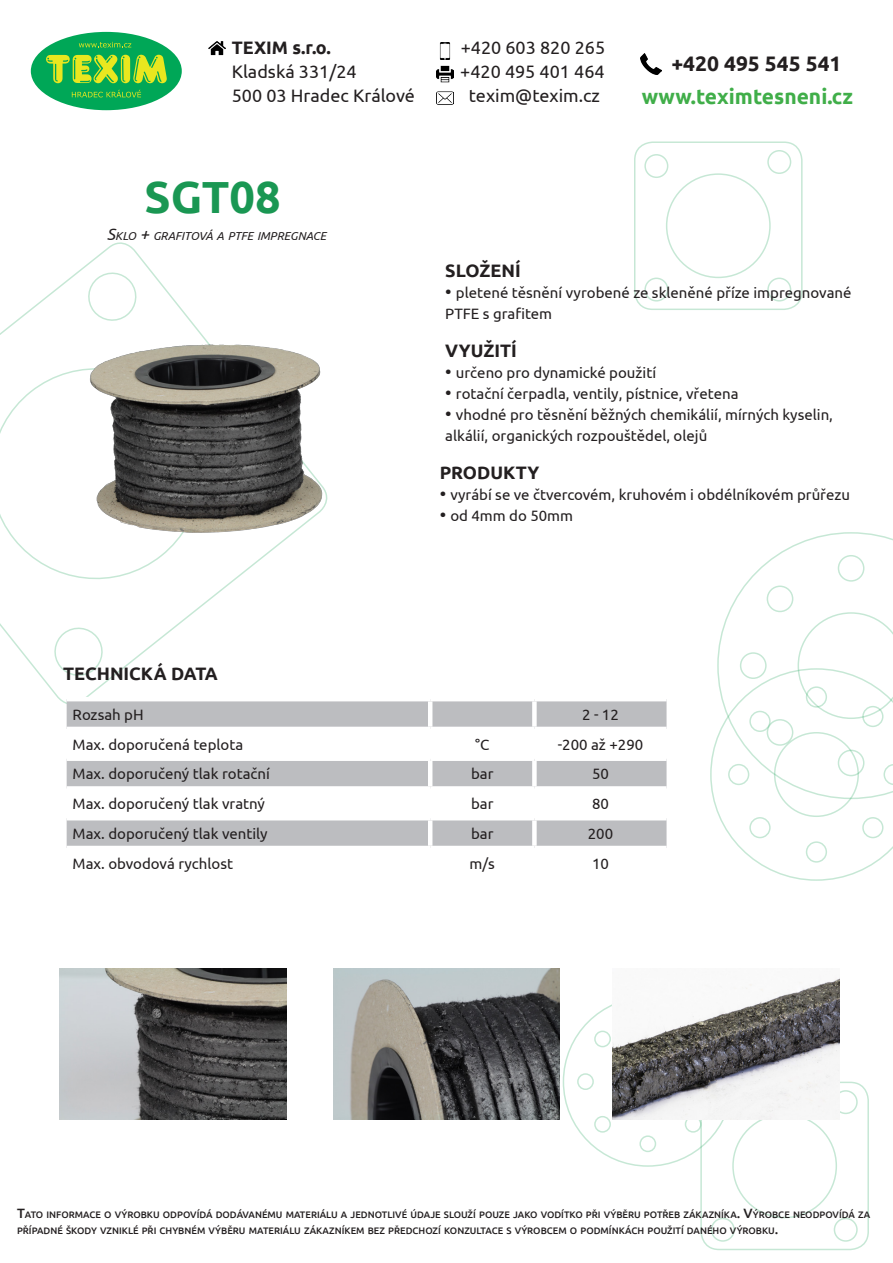
<style>
.page{position:relative;width:893px;height:1263px;background:#fff}
.page>*{position:absolute;margin:0;border:0;box-sizing:border-box;transform-origin:0 0}
.t1{font:700 45px "Ubuntu";color:#1a9753}
.t2{font:700 21px "Ubuntu";color:#40ae49}
.t3{font:700 21px "Ubuntu";color:#231f20}
.t4{font:18px "Ubuntu";color:#231f20}
.t5{font:700 18px "Ubuntu";color:#231f20}
.t6{font:15px/21px "Ubuntu";color:#231f20}
.t7{font:italic 11.55px "Ubuntu";color:#231f20}
.t8{font:500 9.45px/16.2px "Ubuntu";color:#231f20}
.s1{font-size:16.5px}
.s2{font-size:18px}
.s3{font-size:13.5px}
</style>
<div class="page">
<svg style="left:0;top:242px;width:283px;height:469px"></svg>
<svg style="left:85px;top:270px;width:54px;height:53px"></svg>
<svg style="left:52px;top:625px;width:53px;height:53px"></svg>
<svg style="left:0;top:356px;width:214px;height:236px"></svg>
<svg style="left:728px;top:532px;width:165px;height:80px"></svg>
<svg style="left:710px;top:612px;width:183px;height:269px"></svg>
<div style="left:838px;top:555px;width:26px;height:27px;border:2px solid #19a155;border-radius:50%"></div>
<div style="left:838px;top:750px;width:26px;height:26px;border:2px solid #19a155;border-radius:50%"></div>
<div style="left:740px;top:652px;width:27px;height:27px;border:2px solid #19a155;border-radius:50%"></div>
<div style="left:767px;top:719px;width:26px;height:27px;border:2px solid #19a155;border-radius:50%"></div>
<div style="left:767px;top:585px;width:26px;height:27px;border:2px solid #19a155;border-radius:50%"></div>
<div style="left:634px;top:141px;width:169px;height:169px;border:2px solid #19a155;border-radius:18px"></div>
<div style="left:767px;top:150px;width:24px;height:24px;border:2px solid #19a155;border-radius:50%"></div>
<div style="left:644px;top:154px;width:24px;height:24px;border:2px solid #19a155;border-radius:50%"></div>
<div style="left:644px;top:278px;width:24px;height:24px;border:2px solid #19a155;border-radius:50%"></div>
<div style="left:767px;top:278px;width:24px;height:24px;border:2px solid #19a155;border-radius:50%"></div>
<div style="left:666px;top:173px;width:105px;height:105px;border:2px solid #19a155;border-radius:50%"></div>
<div style="left:31px;top:32px;width:151px;height:78px;background:#00a757;border-radius:50%"></div>
<svg style="left:46px;top:55px;width:121px;height:28px"></svg>
<svg style="left:79px;top:42px;width:52px;height:5px"></svg>
<svg style="left:72px;top:90px;width:69px;height:7px"></svg>
<img style="left:209px;top:41px;width:17px;height:15px">
<img style="left:436px;top:66px;width:17px;height:17px">
<img style="left:439px;top:42px;width:12px;height:17px">
<img style="left:436px;top:91px;width:17px;height:14px">
<img style="left:640px;top:53px;width:22px;height:21px">
<div style="left:700px;top:1082px;width:169px;height:168px;border:2px solid #19a155;border-radius:18px"></div>
<div style="left:834px;top:1090px;width:24px;height:24px;border:2px solid #19a155;border-radius:50%"></div>
<div style="left:711px;top:1218px;width:24px;height:24px;border:2px solid #19a155;border-radius:50%"></div>
<div style="left:834px;top:1218px;width:24px;height:24px;border:2px solid #19a155;border-radius:50%"></div>
<div style="left:639px;top:1135px;width:17px;height:17px;border:2px solid #19a155;border-radius:50%"></div>
<div style="left:577px;top:1073px;width:17px;height:17px;border:2px solid #19a155;border-radius:50%"></div>
<div style="left:594px;top:1116px;width:17px;height:17px;border:2px solid #19a155;border-radius:50%"></div>
<div style="left:685px;top:1116px;width:16px;height:17px;border:2px solid #19a155;border-radius:50%"></div>
<div style="left:594px;top:1030px;width:17px;height:17px;border:2px solid #19a155;border-radius:50%"></div>
<svg style="left:67px;top:701px;width:599px;height:26px;background:#bdbec1"></svg>
<svg style="left:67px;top:761px;width:599px;height:85px;fill:#bcbdc0"></svg>
<hr style="left:67px;top:697px;width:363px;height:4px;background:#fff">
<hr style="left:428px;top:701px;width:4px;height:26px;background:#fff">
<div style="left:532px;top:701px;width:5px;height:26px;background:#fff"></div>
<hr style="left:428px;top:761px;width:4px;height:25px;background:#fff">
<div style="left:532px;top:761px;width:5px;height:25px;background:#fff"></div>
<hr style="left:428px;top:791px;width:4px;height:25px;background:#fff">
<div style="left:532px;top:791px;width:5px;height:25px;background:#fff"></div>
<hr style="left:428px;top:820px;width:4px;height:26px;background:#fff">
<div style="left:532px;top:820px;width:5px;height:26px;background:#fff"></div>
<div style="left:67px;top:786px;width:363px;height:5px;background:#fff"></div>
<div style="left:430px;top:786px;width:104px;height:5px;background:#fff"></div>
<div style="left:534px;top:786px;width:132px;height:5px;background:#fff"></div>
<hr style="left:67px;top:816px;width:363px;height:4px;background:#fff">
<hr style="left:430px;top:816px;width:104px;height:4px;background:#fff">
<hr style="left:534px;top:816px;width:132px;height:4px;background:#fff">
<img style="left:85px;top:336px;width:243px;height:206px">
<img style="left:60px;top:968px;width:226px;height:151px">
<img style="left:333px;top:968px;width:227px;height:151px">
<img style="left:612px;top:979px;width:227px;height:140px">
<p class="t5" style="left:232px;top:37px;width:100px">TEXIM s.r.o.</p>
<p class="t4" style="left:461px;top:37px;width:146px">+420 603 820 265</p>
<p class="t4" style="left:232px;top:61px;width:126px">Kladská 331/24</p>
<p class="t4" style="left:460px;top:61px;width:146px">+420 495 401 464</p>
<p class="t4" style="left:232px;top:85px;width:185px">500 03 Hradec Králové</p>
<p class="t4" style="left:469px;top:85px;width:133px">texim@texim.cz</p>
<p class="t1" style="left:145px;top:170px;width:138px">SGT08</p>
<p class="t7" style="left:107px;top:229px;width:221px"><span class="s1">S</span>KLO <span class="s1">+</span> GRAFITOVÁ A PTFE IMPREGNACE</p>
<p class="t3" style="left:671px;top:50px;width:172px">+420 495 545 541</p>
<p class="t2" style="left:642px;top:83px;width:213px">www.teximtesneni.cz</p>
<p class="t5" style="left:445px;top:259px;width:77px">SLOŽENÍ</p>
<p class="t6" style="left:445px;top:281px;width:408px"><span class="s2">•</span> pletené těsnění vyrobené ze skleněné příze impregnované<br>PTFE s grafitem</p>
<p class="t5" style="left:445px;top:340px;width:73px">VYUŽITÍ</p>
<p class="t6" style="left:445px;top:362px;width:212px"><span class="s2">•</span> určeno pro dynamické použití</p>
<p class="t6" style="left:445px;top:383px;width:295px"><span class="s2">•</span> rotační čerpadla, ventily, pístnice, vřetena</p>
<p class="t6" style="left:445px;top:404px;width:389px"><span class="s2">•</span> vhodné pro těsnění běžných chemikálií, mírných kyselin, alkálií, organických rozpouštědel, olejů</p>
<p class="t5" style="left:440px;top:461px;width:101px">PRODUKTY</p>
<p class="t6" style="left:440px;top:483px;width:412px"><span class="s2">•</span> vyrábí se ve čtvercovém, kruhovém i obdélníkovém průřezu</p>
<p class="t6" style="left:440px;top:504px;width:135px"><span class="s2">•</span> od 4mm do 50mm</p>
<p class="t5" style="left:63px;top:662px;width:156px">TECHNICKÁ DATA</p>
<p class="t6" style="left:73px;top:703px;width:73px">Rozsah pH</p>
<p class="t6" style="left:582px;top:703px;width:38px">2 - 12</p>
<p class="t6" style="left:73px;top:733px;width:172px">Max. doporučená teplota</p>
<p class="t6" style="left:475px;top:733px;width:16px">°C</p>
<p class="t6" style="left:558px;top:733px;width:87px">-200 až +290</p>
<p class="t6" style="left:73px;top:763px;width:199px">Max. doporučený tlak rotační</p>
<p class="t6" style="left:471px;top:763px;width:24px">bar</p>
<p class="t6" style="left:592px;top:763px;width:18px">50</p>
<p class="t6" style="left:73px;top:793px;width:194px">Max. doporučený tlak vratný</p>
<p class="t6" style="left:471px;top:793px;width:24px">bar</p>
<p class="t6" style="left:592px;top:793px;width:18px">80</p>
<p class="t6" style="left:73px;top:823px;width:197px">Max. doporučený tlak ventily</p>
<p class="t6" style="left:471px;top:823px;width:24px">bar</p>
<p class="t6" style="left:588px;top:823px;width:27px">200</p>
<p class="t6" style="left:73px;top:852px;width:162px">Max. obvodová rychlost</p>
<p class="t6" style="left:470px;top:852px;width:27px">m/s</p>
<p class="t6" style="left:592px;top:852px;width:18px">10</p>
<p class="t8" style="left:17px;top:1206px;width:855px"><span class="s3">T</span>ATO INFORMACE O VÝROBKU ODPOVÍDÁ DODÁVANÉMU MATERIÁLU A JEDNOTLIVÉ ÚDAJE SLOUŽÍ POUZE JAKO VODÍTKO PŘI VÝBĚRU POTŘEB ZÁKAZNÍKA<span class="s3">. V</span>ÝROBCE NEODPOVÍDÁ ZA<br>PŘÍPADNÉ ŠKODY VZNIKLÉ PŘI CHYBNÉM VÝBĚRU MATERIÁLU ZÁKAZNÍKEM BEZ PŘEDCHOZÍ KONZULTACE S VÝROBCEM O PODMÍNKÁCH POUŽITÍ DANÉHO VÝROBKU<span class="s3">.</span></p>
</div>
